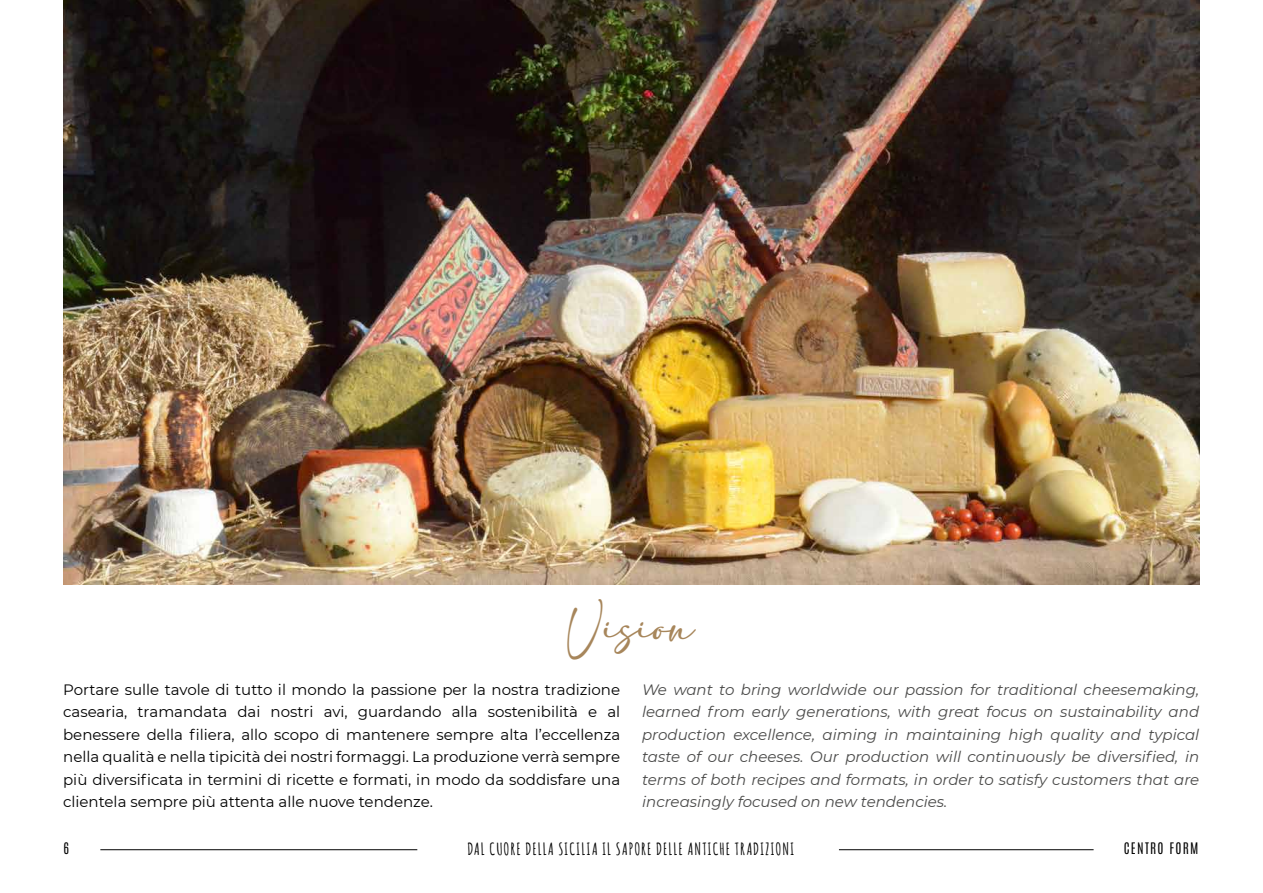
<style>
.page{position:relative;width:1263px;height:893px;background:#fff}
.page>*{position:absolute;margin:0;border:0;box-sizing:border-box;transform-origin:0 0}
.t1{font:33px "adelia";color:#a7865b}
.t2{font:700 16.5px "Amatic";letter-spacing:.1em;color:#000}
.t3{font:15px/22.5px "Montserrat";color:#000;text-align:justify}
.t4{font:italic 15px/22.5px "Montserrat";color:#4a4a49;text-align:justify}
.t5{font:13.5px "Antonio";letter-spacing:.095em;color:#000}
</style>
<div class="page">
<hr style="left:839px;top:849px;width:254px;height:1px;background:#000">
<hr style="left:100px;top:849px;width:317px;height:1px;background:#000">
<img style="left:63px;top:0;width:1136px;height:584px">
<h1 class="t1" style="left:567px;top:610px;width:128px">Vision</h1>
<p class="t4" style="left:642px;top:678px;width:559px">We want to bring worldwide our passion for traditional cheesemaking, learned from early generations, with great focus on sustainability and production excellence, aiming in maintaining high quality and typical taste of our cheeses. Our production will continuously be diversified, in terms of both recipes and formats, in order to satisfy customers that are increasingly focused on new tendencies.</p>
<p class="t3" style="left:63px;top:678px;width:559px">Portare sulle tavole di tutto il mondo la passione per la nostra tradizione casearia, tramandata dai nostri avi, guardando alla sostenibilità e al benessere della filiera, allo scopo di mantenere sempre alta l’eccellenza nella qualità e nella tipicità dei nostri formaggi. La produzione verrà sempre più diversificata in termini di ricette e formati, in modo da soddisfare una clientela sempre più attenta alle nuove tendenze.</p>
<p class="t5" style="left:63px;top:839px;width:7px">6</p>
<p class="t2" style="left:468px;top:838px;width:327px">DAL CUORE DELLA SICILIA IL SAPORE DELLE ANTICHE TRADIZIONI</p>
<p class="t5" style="left:1124px;top:839px;width:76px">CENTRO FORM</p>
</div>
